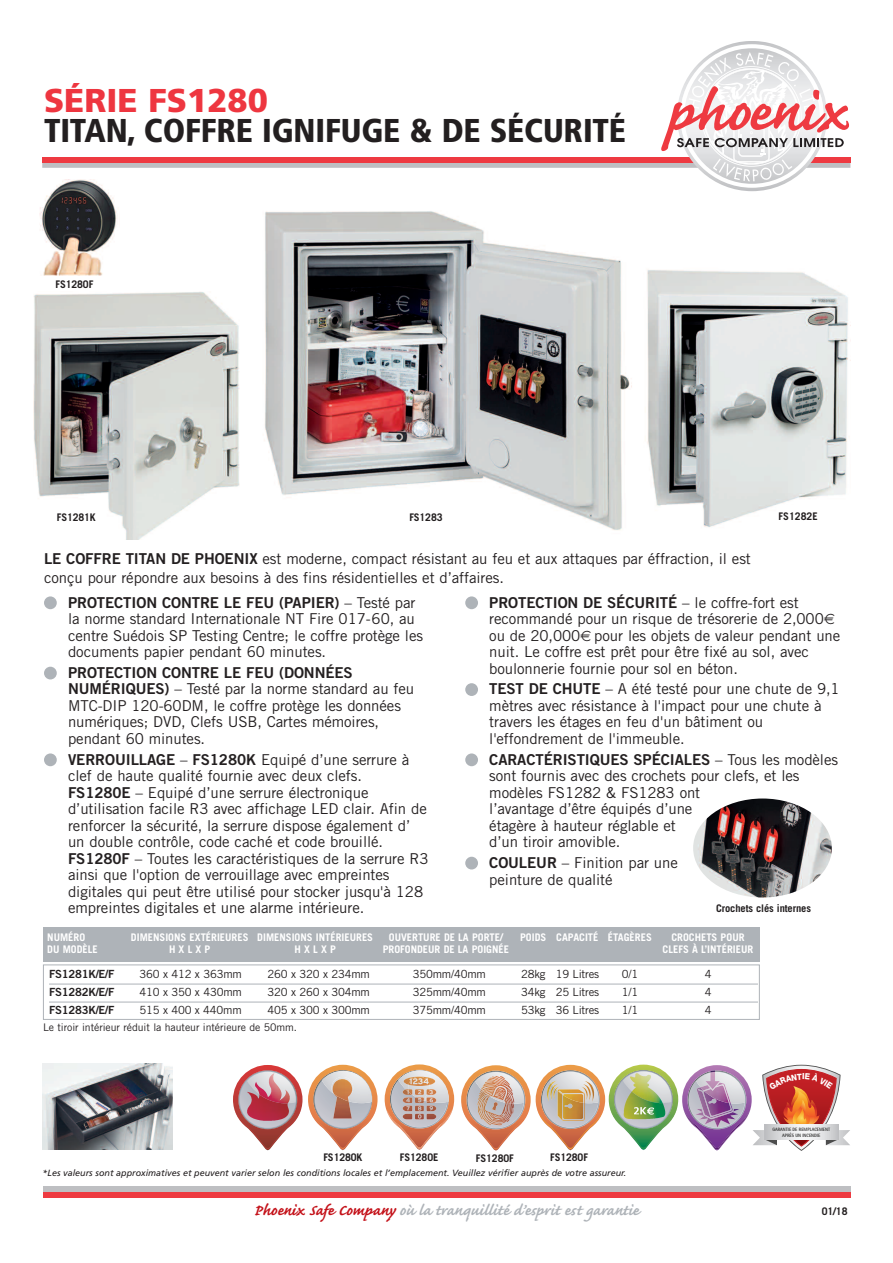
<style>
.page{position:relative;width:893px;height:1263px;background:#fff}
.page>*{position:absolute;margin:0;border:0;box-sizing:border-box;transform-origin:0 0}
.t1{font:900 condensed 33px "Frutiger";letter-spacing:-.005em;color:#231f20}
.t2{font:900 33px "Frutiger";color:#ee3640}
.t3{font:700 19.5px "Caflisch Script";color:#aeb3b8}
.t4{font:15px/16.5px "Trade Gothic";letter-spacing:-.005em;color:#231f20}
.t5{font:15px "Trade Gothic Bold Two";letter-spacing:-.005em;color:#231f20}
.t6{font:11.25px "Trade Gothic";letter-spacing:-.02em;color:#231f20}
.t7{font:11.25px "Trade Gothic Bold Two";letter-spacing:-.02em;color:#231f20}
.t8{font:700 10.5px "Trade Gothic";color:#fff}
.t9{font:700 10.5px "Trade Gothic";letter-spacing:-.01em;color:#231f20}
.t10{font:10.5px "Trade Gothic";letter-spacing:-.005em;color:#231f20}
.t11{font:italic 9px "Frutiger";color:#231f20}
.t12{font:800 4.8px/5.7px "Rotis Semi Sans";color:#333;text-align:center;scale:.91 1}
.s1{font-family:"Trade Gothic Bold Two"}
.s2{font-family:"Trade Gothic"}
.s3{color:#c4121a}
</style>
<div class="page">
<div style="left:43px;top:1187px;width:807px;height:5px;background:#bebfc2"></div>
<div style="left:43px;top:1192px;width:807px;height:5px;background:#ee3a41"></div>
<svg style="left:42px;top:41px;width:808px;height:150px"></svg>
<img style="left:609px;top:1064px;width:69px;height:86px">
<img style="left:610px;top:1109px;width:67px;height:40px">
<img style="left:632px;top:1087px;width:31px;height:15px">
<img style="left:624px;top:1102px;width:41px;height:17px">
<svg style="left:385px;top:1064px;width:69px;height:86px"></svg>
<img style="left:430px;top:1077px;width:5px;height:8px">
<img style="left:404px;top:1077px;width:4px;height:8px">
<img style="left:408px;top:1077px;width:22px;height:23px">
<svg style="left:308px;top:1065px;width:70px;height:86px"></svg>
<img style="left:333px;top:1101px;width:19px;height:17px">
<img style="left:333px;top:1079px;width:20px;height:22px">
<img style="left:461px;top:1065px;width:144px;height:86px">
<div style="left:43px;top:964px;width:717px;height:56px;border:1px solid #aeb3b8"></div>
<hr style="left:49px;top:984px;width:709px;height:1px;background:#aeb3b8">
<hr style="left:49px;top:1002px;width:709px;height:1px;background:#aeb3b8">
<div style="left:43px;top:927px;width:717px;height:34px;background:#aeb3b8"></div>
<div style="left:44px;top:596px;width:13px;height:13px;background:#aeb3b8;border-radius:50%"></div>
<div style="left:44px;top:667px;width:13px;height:12px;background:#aeb3b8;border-radius:50%"></div>
<div style="left:44px;top:753px;width:13px;height:13px;background:#aeb3b8;border-radius:50%"></div>
<div style="left:465px;top:596px;width:13px;height:13px;background:#aeb3b8;border-radius:50%"></div>
<div style="left:465px;top:683px;width:13px;height:13px;background:#aeb3b8;border-radius:50%"></div>
<div style="left:465px;top:753px;width:13px;height:13px;background:#aeb3b8;border-radius:50%"></div>
<div style="left:465px;top:857px;width:13px;height:12px;background:#aeb3b8;border-radius:50%"></div>
<img style="left:693px;top:798px;width:139px;height:99px;border-radius:50%">
<img style="left:33px;top:211px;width:815px;height:328px">
<img style="left:43px;top:1064px;width:129px;height:86px">
<img style="left:40px;top:179px;width:79px;height:96px">
<img style="left:233px;top:1065px;width:69px;height:45px">
<img style="left:234px;top:1109px;width:67px;height:41px">
<img style="left:247px;top:1100px;width:42px;height:21px">
<img style="left:260px;top:1095px;width:30px;height:8px">
<svg style="left:682px;top:1065px;width:168px;height:86px"></svg>
<h1 class="t2" style="left:44px;top:87px;width:225px">SÉRIE FS1280</h1>
<h1 class="t1" style="left:44px;top:117px;width:584px">TITAN, COFFRE IGNIFUGE &amp; DE SÉCURITÉ</h1>
<p class="t9" style="left:56px;top:280px;width:39px">FS1280F</p>
<p class="t9" style="left:57px;top:513px;width:40px">FS1281K</p>
<p class="t9" style="left:409px;top:513px;width:35px">FS1283</p>
<p class="t9" style="left:779px;top:513px;width:41px">FS1282E</p>
<p class="t4" style="left:44px;top:550px;width:708px;line-height:19.5px"><span class="s1">LE COFFRE TITAN DE PHOENIX</span> est moderne, compact résistant au feu et aux attaques par éffraction, il est conçu pour répondre aux besoins à des fins résidentielles et d’affaires.</p>
<p class="t5" style="left:68px;top:597px;width:349px">PROTECTION CONTRE LE FEU (PAPIER) <span class="s2">– Testé par</span></p>
<p class="t4" style="left:68px;top:612px;width:357px">la norme standard Internationale NT Fire 017-60, au centre Suédois SP Testing Centre; le coffre protège les documents papier pendant 60 minutes.</p>
<p class="t5" style="left:68px;top:667px;width:286px">PROTECTION CONTRE LE FEU (DONNÉES</p>
<p class="t4" style="left:68px;top:682px;width:348px"><span class="s1">NUMÉRIQUES)</span> – Testé par la norme standard au feu MTC-DIP 120-60DM, le coffre protège les données numériques; DVD, Clefs USB, Cartes mémoires, pendant 60 minutes.</p>
<p class="t4" style="left:68px;top:752px;width:362px"><span class="s1">VERROUILLAGE</span> – <span class="s1">FS1280K</span> Equipé d’une serrure à clef de haute qualité fournie avec deux clefs.<br><span class="s1">FS1280E</span> – Equipé d’une serrure électronique d’utilisation facile R3 avec affichage LED clair. Afin de renforcer la sécurité, la serrure dispose également d’ un double contrôle, code caché et code brouillé.<br><span class="s1">FS1280F</span> – Toutes les caractéristiques de la serrure R3 ainsi que l'option de verrouillage avec empreintes digitales qui peut être utilisé pour stocker jusqu'à 128 empreintes digitales et une alarme intérieure.</p>
<p class="t5" style="left:489px;top:597px;width:311px">PROTECTION DE SÉCURITÉ <span class="s2">– le coffre-fort est</span></p>
<p class="t4" style="left:489px;top:612px;width:353px">recommandé pour un risque de trésorerie de 2,000 ou de 20,000 pour les objets de valeur pendant une nuit. Le coffre est prêt pour être fixé au sol, avec boulonnerie fournie pour sol en béton.</p>
<p class="t4" style="left:489px;top:682px;width:352px"><span class="s1">TEST DE CHUTE</span> – A été testé pour une chute de 9,1 mètres avec résistance à l'impact pour une chute à travers les étages en feu d'un bâtiment ou l'effondrement de l'immeuble.</p>
<p class="t5" style="left:489px;top:754px;width:350px">CARACTÉRISTIQUES SPÉCIALES <span class="s2">– Tous les modèles</span></p>
<p class="t4" style="left:489px;top:769px;width:312px">sont fournis avec des crochets pour clefs, et les modèles FS1282 &amp; FS1283 ont<br>l’avantage d’être équipés d’une<br>étagère à hauteur réglable et<br>d’un tiroir amovible.</p>
<p class="t4" style="left:489px;top:856px;width:190px"><span class="s1">COULEUR</span> – Finition par une peinture de qualité</p>
<p class="t9" style="left:716px;top:904px;width:96px">Crochets clés internes</p>
<p class="t8" style="left:47px;top:933px;width:39px">NUMÉRO</p>
<p class="t8" style="left:131px;top:933px;width:244px">DIMENSIONS EXTÉRIEURES DIMENSIONS INTÉRIEURES</p>
<p class="t8" style="left:389px;top:933px;width:116px">OUVERTURE DE LA PORTE/</p>
<p class="t8" style="left:520px;top:933px;width:133px">POIDS CAPACITÉ ÉTAGÈRES</p>
<p class="t8" style="left:671px;top:933px;width:75px">CROCHETS POUR</p>
<p class="t8" style="left:47px;top:946px;width:52px">DU MODÈLE</p>
<p class="t8" style="left:169px;top:946px;width:43px">HXLXP</p>
<p class="t8" style="left:294px;top:946px;width:43px">HXLXP</p>
<p class="t8" style="left:383px;top:946px;width:128px">PROFONDEUR DE LA POIGNÉE</p>
<p class="t8" style="left:663px;top:946px;width:92px">CLEFS À L’INTÉRIEUR</p>
<p class="t7" style="left:49px;top:970px;width:67px">FS1281K/E/F</p>
<p class="t6" style="left:139px;top:970px;width:104px">360 x 412 x 363mm</p>
<p class="t6" style="left:268px;top:970px;width:104px">260 x 320 x 234mm</p>
<p class="t6" style="left:413px;top:970px;width:75px">350mm/40mm</p>
<p class="t6" style="left:521px;top:970px;width:79px">28kg 19 Litres</p>
<p class="t6" style="left:622px;top:970px;width:18px">0/1</p>
<p class="t6" style="left:705px;top:970px;width:8px">4</p>
<p class="t7" style="left:49px;top:988px;width:67px">FS1282K/E/F</p>
<p class="t6" style="left:139px;top:988px;width:104px">410 x 350 x 430mm</p>
<p class="t6" style="left:268px;top:988px;width:104px">320 x 260 x 304mm</p>
<p class="t6" style="left:413px;top:988px;width:75px">325mm/40mm</p>
<p class="t6" style="left:521px;top:988px;width:79px">34kg 25 Litres</p>
<p class="t6" style="left:622px;top:988px;width:18px">1/1</p>
<p class="t6" style="left:705px;top:988px;width:8px">4</p>
<p class="t7" style="left:49px;top:1006px;width:67px">FS1283K/E/F</p>
<p class="t6" style="left:139px;top:1006px;width:104px">515 x 400 x 440mm</p>
<p class="t6" style="left:268px;top:1006px;width:104px">405 x 300 x 300mm</p>
<p class="t6" style="left:413px;top:1006px;width:75px">375mm/40mm</p>
<p class="t6" style="left:521px;top:1006px;width:79px">53kg 36 Litres</p>
<p class="t6" style="left:622px;top:1006px;width:18px">1/1</p>
<p class="t6" style="left:705px;top:1006px;width:8px">4</p>
<p class="t10" style="left:43px;top:1024px;width:256px">Le tiroir intérieur réduit la hauteur intérieure de 50mm.</p>
<p class="t9" style="left:323px;top:1153px;width:40px">FS1280K</p>
<p class="t9" style="left:400px;top:1153px;width:40px">FS1280E</p>
<p class="t9" style="left:476px;top:1154px;width:39px">FS1280F</p>
<p class="t9" style="left:550px;top:1153px;width:39px">FS1280F</p>
<p class="t11" style="left:43px;top:1169px;width:585px">*Les valeurs sont approximatives et peuvent varier selon les conditions locales et l’emplacement. Veuillez vérifier auprès de votre assureur.</p>
<h2 class="t3" style="left:254px;top:1197px;width:387px"><span class="s3">Phoenix Safe Company</span> où la tranquillité d’esprit est garantie</h2>
<p class="t12" style="left:772px;top:1127px;width:65px">GARANTIE DE REMPLACEMENT<br>APRÈS UN INCENDIE</p>
<p class="t9" style="left:822px;top:1208px;width:27px">01/18</p>
</div>
